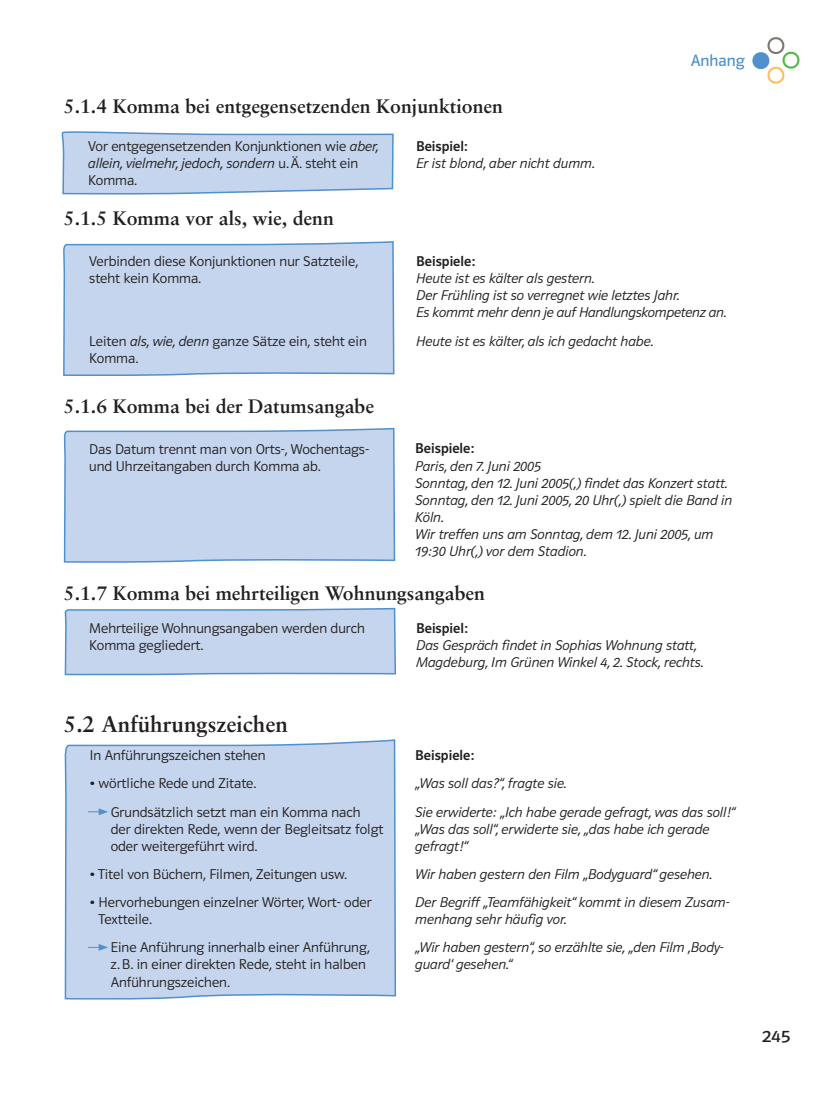
<style>
.page{position:relative;width:830px;height:1106px;background:#fff}
.page>*{position:absolute;margin:0;border:0;box-sizing:border-box;transform-origin:0 0}
.t1{font:700 22.5px "Sabon";color:#231f20}
.t2{font:700 19.5px "Sabon";color:#231f20}
.t3{font:17.4px "Polo ST11 K Buch";color:#231f20;scale:1.12 1}
.t4{font:16.5px "Polo ST11 K Buch";color:#5090cc}
.t5{font:14.25px/17.1px "Polo ST11 K Leicht Kursiv";color:#231f20}
.t6{font:14.25px/17.1px "Polo ST11 K Leicht";color:#231f20}
.t7{font:14.25px "Polo ST11 K Krftg";color:#231f20}
.s1{font-family:"Polo ST11 K Leicht Kursiv"}
.s2{font-family:"Polo ST11 K Leicht"}
</style>
<div class="page">
<svg style="left:752px;top:37px;width:48px;height:47px"></svg>
<div style="left:64px;top:532px;width:332px;height:468px;background:#c5d5ed"></div>
<svg style="left:61px;top:131px;width:333px;height:111px"></svg>
<svg style="left:63px;top:242px;width:332px;height:658px"></svg>
<svg style="left:88px;top:808px;width:20px;height:7px"></svg>
<svg style="left:88px;top:944px;width:20px;height:6px"></svg>
<h2 class="t2" style="left:64px;top:94px;width:440px">5.1.4 Komma bei entgegensetzenden Konjunktionen</h2>
<p class="t6" style="left:88px;top:138px;width:292px">Vor entgegensetzenden Konjunktionen wie <span class="s1">aber,</span></p>
<p class="t5" style="left:88px;top:155px;width:271px">allein, vielmehr, jedoch, sondern <span class="s2">u. Ä. steht ein</span></p>
<p class="t6" style="left:88px;top:172px;width:50px">Komma.</p>
<p class="t7" style="left:416px;top:138px;width:53px">Beispiel:</p>
<p class="t5" style="left:416px;top:155px;width:180px">Er ist blond, aber nicht dumm.</p>
<p class="t4" style="left:690px;top:51px;width:56px">Anhang</p>
<h2 class="t2" style="left:64px;top:206px;width:271px">5.1.5 Komma vor als, wie, denn</h2>
<p class="t6" style="left:89px;top:253px;width:270px">Verbinden diese Konjunktionen nur Satzteile, steht kein Komma.</p>
<p class="t7" style="left:416px;top:253px;width:60px">Beispiele:</p>
<p class="t5" style="left:416px;top:270px;width:311px">Heute ist es kälter als gestern.<br>Der Frühling ist so verregnet wie letztes Jahr.<br>Es kommt mehr denn je auf Handlungskompetenz an.</p>
<p class="t6" style="left:89px;top:332px;width:279px">Leiten <span class="s1">als, wie, denn</span> ganze Sätze ein, steht ein<br>Komma.</p>
<p class="t5" style="left:416px;top:332px;width:238px">Heute ist es kälter, als ich gedacht habe.</p>
<h2 class="t2" style="left:64px;top:394px;width:311px">5.1.6 Komma bei der Datumsangabe</h2>
<p class="t6" style="left:89px;top:440px;width:281px">Das Datum trennt man von Orts-, Wochentags&shy;und Uhrzeitangaben durch Komma ab.</p>
<p class="t7" style="left:415px;top:441px;width:60px">Beispiele:</p>
<p class="t5" style="left:415px;top:457px;width:318px">Paris, den 7. Juni 2005<br>Sonntag, den 12. Juni 2005(,) findet das Konzert statt.<br>Sonntag, den 12. Juni 2005, 20 Uhr(,) spielt die Band in Köln.<br>Wir treffen uns am Sonntag, dem 12. Juni 2005, um 19:30 Uhr(,) vor dem Stadion.</p>
<h2 class="t2" style="left:64px;top:581px;width:422px">5.1.7 Komma bei mehrteiligen Wohnungsangaben</h2>
<p class="t6" style="left:89px;top:620px;width:277px">Mehrteilige Wohnungsangaben werden durch<br>Komma gegliedert.</p>
<p class="t7" style="left:416px;top:620px;width:53px">Beispiel:</p>
<p class="t5" style="left:416px;top:637px;width:289px">Das Gespräch findet in Sophias Wohnung statt,<br>Magdeburg, Im Grünen Winkel 4, 2. Stock, rechts.</p>
<h1 class="t1" style="left:64px;top:709px;width:225px">5.2 Anführungszeichen</h1>
<p class="t6" style="left:89px;top:747px;width:177px">In Anführungszeichen stehen</p>
<p class="t7" style="left:415px;top:747px;width:60px">Beispiele:</p>
<p class="t6" style="left:89px;top:775px;width:168px">• wörtliche Rede und Zitate.</p>
<p class="t5" style="left:415px;top:775px;width:153px">„Was soll das?“, fragte sie.</p>
<p class="t6" style="left:111px;top:803px;width:274px">Grundsätzlich setzt man ein Komma nach der direkten Rede, wenn der Begleitsatz folgt oder weitergeführt wird.</p>
<p class="t5" style="left:415px;top:803px;width:321px">Sie erwiderte: „Ich habe gerade gefragt, was das soll!“ „Was das soll“, erwiderte sie, „das habe ich gerade gefragt!“</p>
<p class="t6" style="left:89px;top:865px;width:259px">• Titel von Büchern, Filmen, Zeitungen usw.</p>
<p class="t5" style="left:415px;top:865px;width:298px">Wir haben gestern den Film „Bodyguard“ gesehen.</p>
<p class="t6" style="left:98px;top:893px;width:274px;text-indent:-9px">• Hervorhebungen einzelner Wörter, Wort- oder<br>Textteile.</p>
<p class="t5" style="left:415px;top:893px;width:315px">Der Begriff „Teamfähigkeit“ kommt in diesem Zusam&shy;menhang sehr häufig vor.</p>
<p class="t6" style="left:111px;top:939px;width:261px">Eine Anführung innerhalb einer Anführung, z. B. in einer direkten Rede, steht in halben<br>Anführungszeichen.</p>
<p class="t5" style="left:415px;top:939px;width:309px">„Wir haben gestern“, so erzählte sie, „den Film ,Body&shy;guard‘ gesehen.“</p>
<p class="t3" style="left:761px;top:1026px;width:27px">245</p>
</div>
